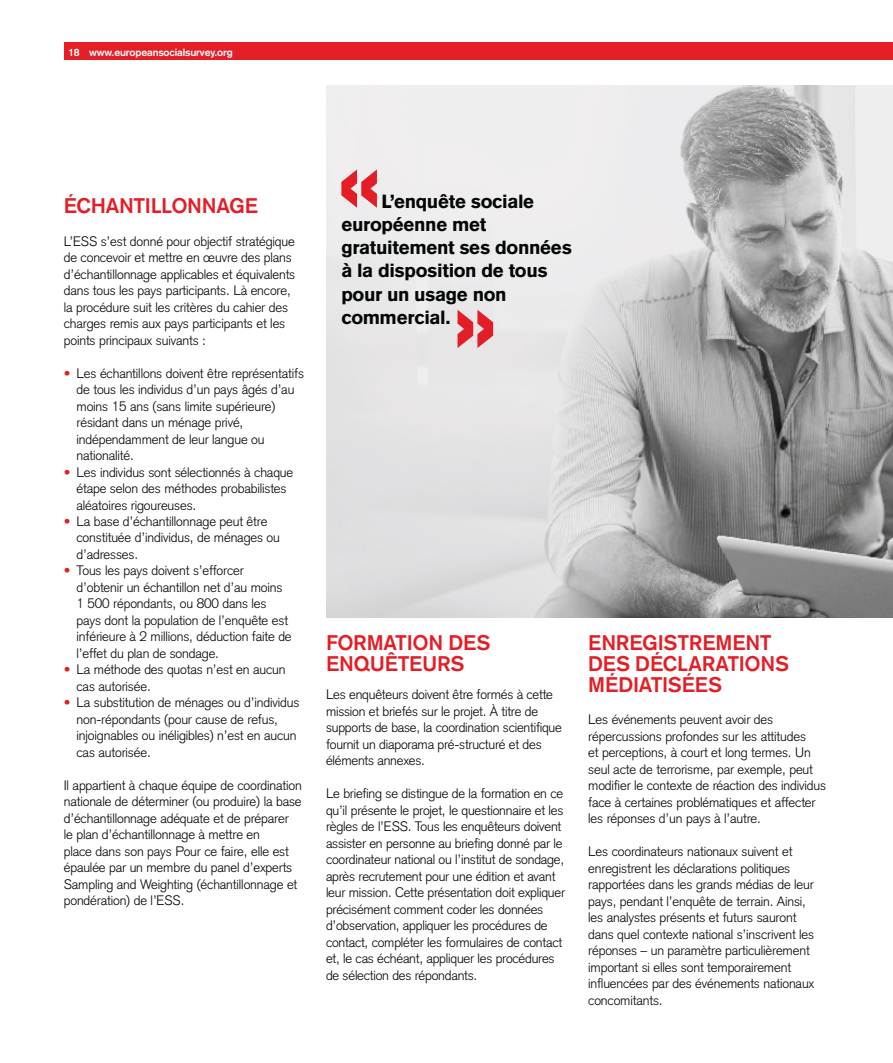
<style>
.page{position:relative;width:893px;height:1063px;background:#fff}
.page>*{position:absolute;margin:0;border:0;box-sizing:border-box;transform-origin:0 0}
.t1{font:500 21px/21px "Akzidenz Grotesk BE";letter-spacing:-.01em;color:#e31e26}
.t2{font:900 18.75px/23.2px "Akzidenz Grotesk";letter-spacing:-.02em;color:#030806}
.t3{font:300 13.5px/16.5px "Akzidenz Grotesk";letter-spacing:-.01em;color:#030806}
.t4{font:700 10.5px "Akzidenz Grotesk";letter-spacing:-.01em;color:#fff}
.s1{color:#e31e26}
</style>
<div class="page">
<img style="left:326px;top:85px;width:567px;height:533px">
<div style="left:64px;top:43px;width:829px;height:17px;background:#e31e26"></div>
<svg style="left:341px;top:169px;width:36px;height:39px"></svg>
<svg style="left:458px;top:310px;width:35px;height:38px"></svg>
<p class="t4" style="left:68px;top:48px;width:166px">18 www.europeansocialsurvey.org</p>
<h1 class="t1" style="left:64px;top:197px;width:196px">ÉCHANTILLONNAGE</h1>
<p class="t3" style="left:64px;top:234px;width:233px">L’ESS s’est donné pour objectif stratégique de concevoir et mettre en œuvre des plans d’échantillonnage applicables et équivalents dans tous les pays participants. Là encore, la procédure suit les critères du cahier des charges remis aux pays participants et les points principaux suivants :</p>
<p class="t3" style="left:77px;top:366px;width:229px;text-indent:-13px"><span class="s1">•</span> Les échantillons doivent être représentatifs de tous les individus d’un pays âgés d’au moins 15 ans (sans limite supérieure) résidant dans un ménage privé, indépendamment de leur langue ou nationalité.</p>
<p class="t3" style="left:77px;top:465px;width:218px;text-indent:-13px"><span class="s1">•</span> Les individus sont sélectionnés à chaque étape selon des méthodes probabilistes aléatoires rigoureuses.</p>
<p class="t3" style="left:77px;top:515px;width:205px;text-indent:-13px"><span class="s1">•</span> La base d’échantillonnage peut être constituée d’individus, de ménages ou d’adresses.</p>
<p class="t3" style="left:77px;top:564px;width:217px;text-indent:-13px"><span class="s1">•</span> Tous les pays doivent s’efforcer d’obtenir un échantillon net d’au moins 1 500 répondants, ou 800 dans les pays dont la population de l’enquête est inférieure à 2 millions, déduction faite de l’effet du plan de sondage.</p>
<p class="t3" style="left:77px;top:663px;width:211px;text-indent:-13px"><span class="s1">•</span> La méthode des quotas n’est en aucun cas autorisée.</p>
<p class="t3" style="left:77px;top:696px;width:224px;text-indent:-13px"><span class="s1">•</span> La substitution de ménages ou d’individus non-répondants (pour cause de refus, injoignables ou inéligibles) n’est en aucun cas autorisée.</p>
<p class="t3" style="left:64px;top:779px;width:240px">Il appartient à chaque équipe de coordination nationale de déterminer (ou produire) la base d’échantillonnage adéquate et de préparer<br>le plan d’échantillonnage à mettre en<br>place dans son pays Pour ce faire, elle est épaulée par un membre du panel d’experts Sampling and Weighting (échantillonnage et pondération) de l’ESS.</p>
<h2 class="t2" style="left:341px;top:191px;width:232px;text-indent:40px">L’enquête sociale européenne met gratuitement ses données à la disposition de tous pour un usage non commercial.</h2>
<h1 class="t1" style="left:326px;top:634px;width:166px">FORMATION DES<br>ENQUÊTEURS</h1>
<p class="t3" style="left:326px;top:688px;width:237px">Les enquêteurs doivent être formés à cette mission et briefés sur le projet. À titre de supports de base, la coordination scientifique fournit un diaporama pré-structuré et des éléments annexes.</p>
<p class="t3" style="left:326px;top:787px;width:241px">Le briefing se distingue de la formation en ce qu’il présente le projet, le questionnaire et les règles de l’ESS. Tous les enquêteurs doivent assister en personne au briefing donné par le coordinateur national ou l’institut de sondage, après recrutement pour une édition et avant leur mission. Cette présentation doit expliquer précisément comment coder les données d’observation, appliquer les procédures de contact, compléter les formulaires de contact et, le cas échéant, appliquer les procédures de sélection des répondants.</p>
<h1 class="t1" style="left:588px;top:634px;width:202px">ENREGISTREMENT<br>DES DÉCLARATIONS<br>MÉDIATISÉES</h1>
<p class="t3" style="left:588px;top:713px;width:239px">Les événements peuvent avoir des répercussions profondes sur les attitudes<br>et perceptions, à court et long termes. Un seul acte de terrorisme, par exemple, peut modifier le contexte de réaction des individus face à certaines problématiques et affecter les réponses d’un pays à l’autre.</p>
<p class="t3" style="left:588px;top:845px;width:228px">Les coordinateurs nationaux suivent et enregistrent les déclarations politiques rapportées dans les grands médias de leur pays, pendant l’enquête de terrain. Ainsi, les analystes présents et futurs sauront dans quel contexte national s’inscrivent les réponses – un paramètre particulièrement important si elles sont temporairement influencées par des événements nationaux concomitants.</p>
</div>
